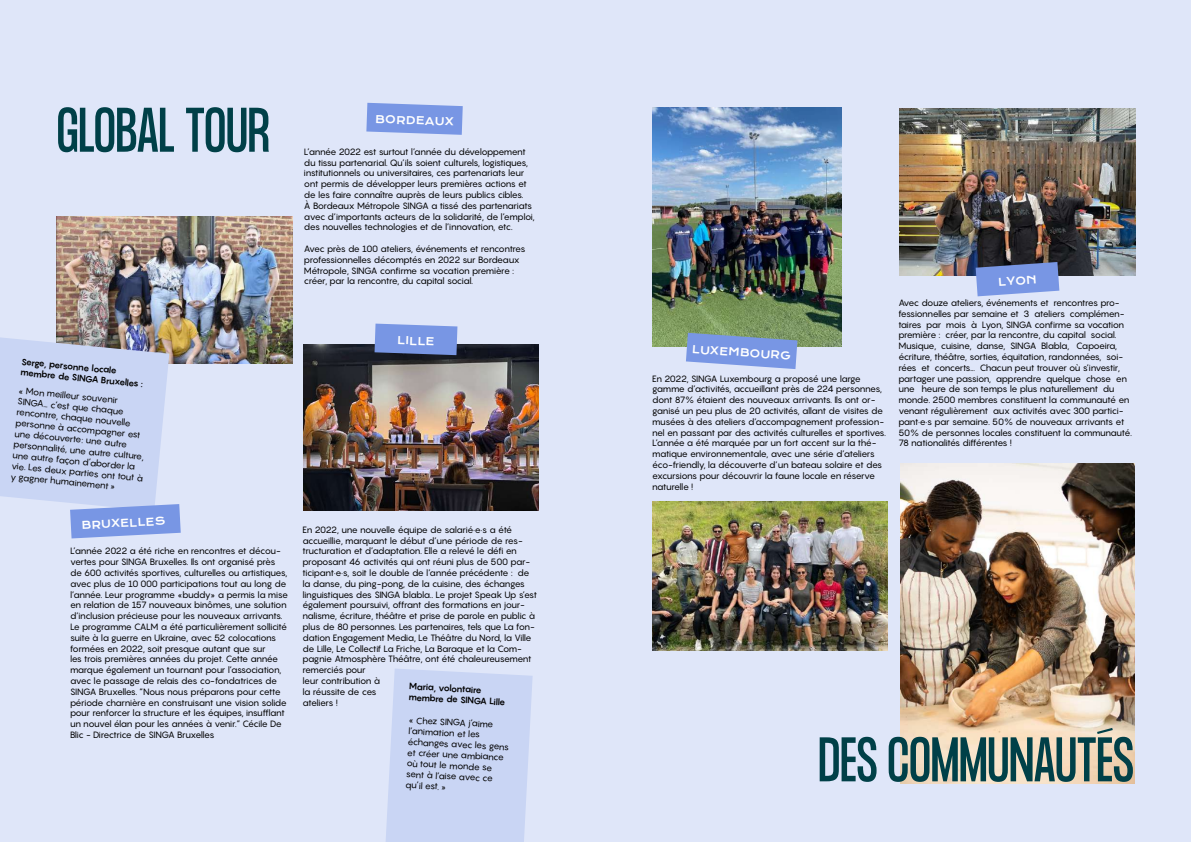
<style>
.page{position:relative;width:1191px;height:842px;background:#dfe6f9}
.page>*{position:absolute;margin:0;border:0;box-sizing:border-box;transform-origin:0 0}
.t1{font:55px "Formula Condensed";letter-spacing:-.005em;color:#004048}
.t2{font:10.5px "Krona One";color:#fff}
.t3{font:9px/10.8px "Pangram";letter-spacing:-.06em;color:#000}
.t4{font:700 9px/11px "Pangram";color:#000}
</style>
<div class="page">
<img style="left:56px;top:216px;width:236px;height:148px">
<img style="left:899px;top:108px;width:236px;height:167px">
<img style="left:900px;top:464px;width:234px;height:319px">
<img style="left:652px;top:501px;width:235px;height:150px">
<img style="left:652px;top:108px;width:189px;height:239px">
<svg style="left:386px;top:669px;width:146px;height:173px;background:#cad6f4"></svg>
<svg style="left:975px;top:262px;width:84px;height:34px;background:#7892d5"></svg>
<svg style="left:686px;top:333px;width:111px;height:36px;background:#839fd9"></svg>
<svg style="left:0;top:337px;width:181px;height:201px"></svg>
<img style="left:303px;top:345px;width:236px;height:166px">
<svg style="left:374px;top:324px;width:83px;height:31px;background:#7793dc"></svg>
<svg style="left:366px;top:103px;width:97px;height:32px;background:#849fe6"></svg>
<h1 class="t1" style="left:57px;top:97px;width:215px">GLOBAL TOUR</h1>
<p class="t2" style="left:376px;top:112px;width:80px;rotate:2deg">BORDEAUX</p>
<p class="t3" style="left:304px;top:146px;width:232px">L’année 2022 est surtout l’année du développement du tissu partenarial. Qu’ils soient culturels, logistiques, institutionnels ou universitaires, ces partenariats leur ont permis de développer leurs premières actions et de les faire connaître auprès de leurs publics cibles.<br>À Bordeaux Métropole SINGA a tissé des partenariats avec d’importants acteurs de la solidarité, de l’emploi, des nouvelles technologies et de l’innovation, etc.</p>
<p class="t3" style="left:304px;top:243px;width:223px">Avec près de 100 ateliers, événements et rencontres professionnelles décomptés en 2022 sur Bordeaux Métropole, SINGA confirme sa vocation première : créer, par la rencontre, du capital social.</p>
<p class="t4" style="left:22px;top:356px;width:125px;rotate:5deg">Serge, personne locale membre de SINGA Bruxelles :</p>
<p class="t3" style="left:18px;top:385px;width:134px;rotate:5deg">« Mon meilleur souvenir<br>SINGA… c’est que chaque rencontre, chaque nouvelle personne à accompagner est une découverte: une autre personnalité, une autre culture, une autre façon d’aborder la vie. Les deux parties ont tout à y gagner humainement »</p>
<p class="t2" style="left:81px;top:519px;width:85px;rotate:-3deg">BRUXELLES</p>
<p class="t3" style="left:70px;top:546px;width:219px">L’année 2022 a été riche en rencontres et décou&shy;vertes pour SINGA Bruxelles. Ils ont organisé près de 600 activités sportives, culturelles ou artistiques, avec plus de 10 000 participations tout au long de l’année. Leur programme «buddy» a permis la mise en relation de 157 nouveaux binômes, une solution d’inclusion précieuse pour les nouveaux arrivants.<br>Le programme CALM a été particulièrement sollicité suite à la guerre en Ukraine, avec 52 colocations formées en 2022, soit presque autant que sur<br>les trois premières années du projet. Cette année marque également un tournant pour l’association, avec le passage de relais des co-fondatrices de SINGA Bruxelles. “Nous nous préparons pour cette période charnière en construisant une vision solide pour renforcer la structure et les équipes, insufflant un nouvel élan pour les années à venir.” Cécile De Blic - Directrice de SINGA Bruxelles</p>
<p class="t2" style="left:397px;top:334px;width:39px;rotate:2deg">LILLE</p>
<p class="t3" style="left:302px;top:524px;width:236px">En 2022, une nouvelle équipe de salarié·e·s a été accueillie, marquant le début d’une période de res&shy;tructuration et d’adaptation. Elle a relevé le défi en proposant 46 activités qui ont réuni plus de 500 par&shy;ticipant·e·s, soit le double de l’année précédente : de la danse, du ping-pong, de la cuisine, des échanges linguistiques des SINGA blabla.. Le projet Speak Up s’est également poursuivi, offrant des formations en jour&shy;nalisme, écriture, théâtre et prise de parole en public à plus de 80 personnes. Les partenaires, tels que La fon&shy;dation Engagement Media, Le Théâtre du Nord, la Ville de Lille, Le Collectif La Friche, La Baraque et la Com&shy;pagnie Atmosphère Théâtre, ont été chaleureusement remerciés pour<br>leur contribution à<br>la réussite de ces<br>ateliers !</p>
<p class="t4" style="left:409px;top:681px;width:99px;rotate:3deg">Maria, volontaire membre de SINGA Lille</p>
<p class="t3" style="left:409px;top:714px;width:103px;rotate:3deg">« Chez SINGA j’aime l’animation et les échanges avec les gens et créer une ambiance où tout le monde se sent à l’aise avec ce qu’il est. »</p>
<p class="t2" style="left:692px;top:343px;width:100px;rotate:4deg">LUXEMBOURG</p>
<p class="t3" style="left:652px;top:373px;width:235px">En 2022, SINGA Luxembourg a proposé une large gamme d’activités, accueillant près de 224 personnes, dont 87% étaient des nouveaux arrivants. Ils ont or&shy;ganisé un peu plus de 20 activités, allant de visites de musées à des ateliers d’accompagnement profession&shy;nel en passant par des activités culturelles et sportives.<br>L’année a été marquée par un fort accent sur la thé&shy;matique environnementale, avec une série d’ateliers éco-friendly, la découverte d’un bateau solaire et des excursions pour découvrir la faune locale en réserve naturelle !</p>
<p class="t2" style="left:998px;top:276px;width:40px;rotate:-4deg">LYON</p>
<p class="t3" style="left:898px;top:297px;width:235px">Avec douze ateliers, événements et rencontres pro&shy;fessionnelles par semaine et 3 ateliers complémen&shy;taires par mois à Lyon, SINGA confirme sa vocation première : créer, par la rencontre, du capital social.<br>Musique, cuisine, danse, SINGA Blabla, Capoeira, écriture, théâtre, sorties, équitation, randonnées, soi&shy;rées et concerts... Chacun peut trouver où s’investir, partager une passion, apprendre quelque chose en une heure de son temps le plus naturellement du monde. 2500 membres constituent la communauté en venant régulièrement aux activités avec 300 partici&shy;pant·e·s par semaine. 50% de nouveaux arrivants et 50% de personnes locales constituent la communauté.<br>78 nationalités différentes !</p>
<h1 class="t1" style="left:818px;top:727px;width:317px">DES COMMUNAUTÉS</h1>
</div>
